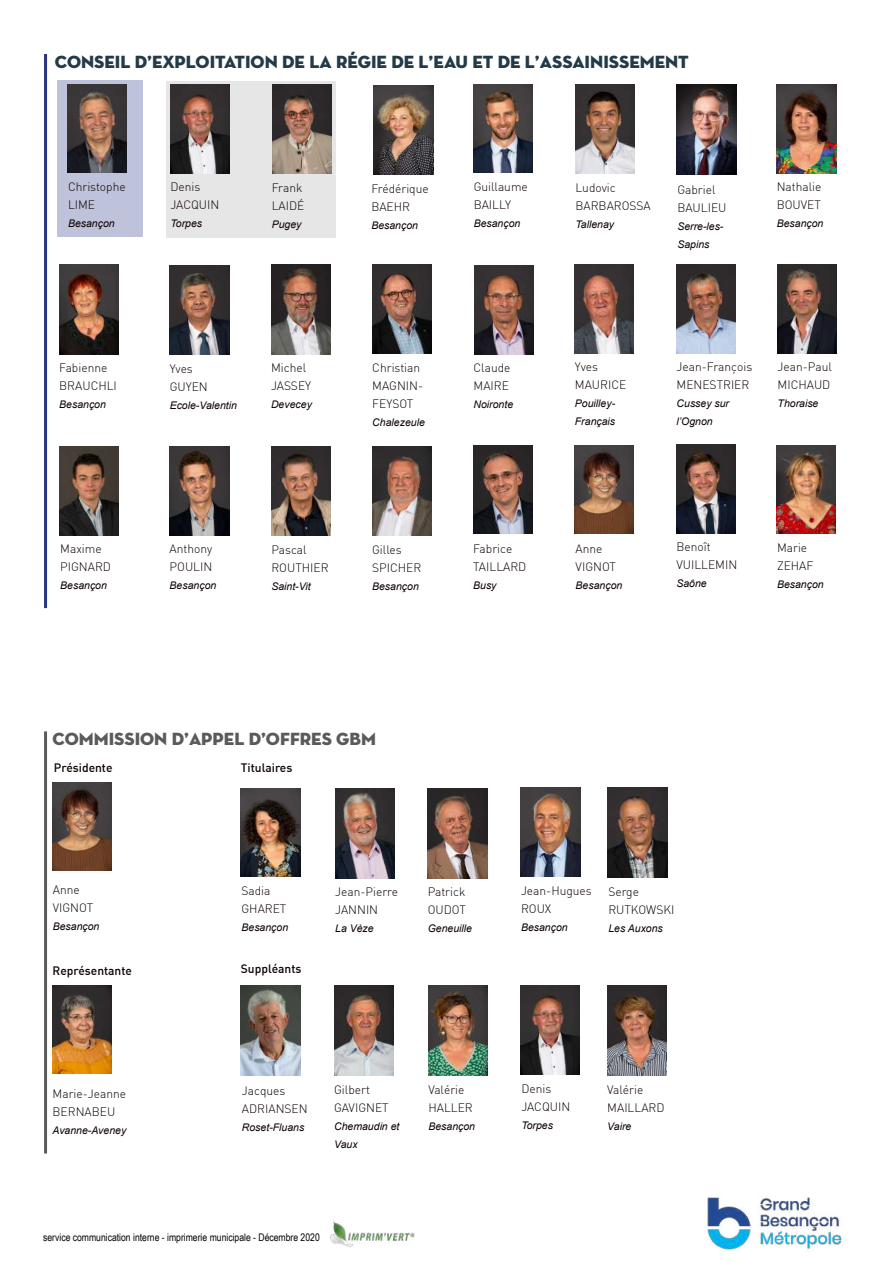
<style>
.page{position:relative;width:893px;height:1263px;background:#fff}
.page>*{position:absolute;margin:0;border:0;box-sizing:border-box;transform-origin:0 0}
.t1{font:18px "Neutra Disp Titling";color:#233a48}
.t2{font:18px "Neutra Disp Titling";color:#5a5a59}
.t3{font:300 12px/18px "DIN";color:#0d0000}
.t4{font:500 12px "DIN";color:#0d0000}
.t5{font:italic 10.5px/18px "Arial";color:#0d0000}
.t6{font:10.5px "Arial Narrow";color:#020203}
</style>
<div class="page">
<div style="left:166px;top:81px;width:169px;height:156px;background:#e6e6e6"></div>
<div style="left:57px;top:81px;width:86px;height:156px;background:#bec2da"></div>
<img style="left:330px;top:1221px;width:84px;height:25px">
<img style="left:428px;top:788px;width:59px;height:90px">
<img style="left:335px;top:788px;width:60px;height:90px">
<img style="left:521px;top:787px;width:59px;height:90px">
<img style="left:241px;top:788px;width:59px;height:89px">
<img style="left:53px;top:782px;width:58px;height:88px">
<img style="left:607px;top:787px;width:60px;height:90px">
<img style="left:53px;top:986px;width:58px;height:88px">
<img style="left:334px;top:986px;width:60px;height:89px">
<img style="left:607px;top:986px;width:60px;height:89px">
<img style="left:428px;top:986px;width:60px;height:89px">
<img style="left:521px;top:986px;width:59px;height:88px">
<img style="left:241px;top:986px;width:60px;height:89px">
<hr style="left:44px;top:731px;width:3px;height:422px;background:#5a5a59">
<img style="left:170px;top:265px;width:59px;height:90px">
<img style="left:271px;top:265px;width:60px;height:89px">
<img style="left:271px;top:446px;width:60px;height:90px">
<img style="left:777px;top:265px;width:59px;height:88px">
<img style="left:676px;top:444px;width:59px;height:89px">
<img style="left:372px;top:265px;width:59px;height:88px">
<img style="left:373px;top:85px;width:60px;height:90px">
<img style="left:474px;top:84px;width:58px;height:89px">
<img style="left:575px;top:85px;width:60px;height:89px">
<img style="left:777px;top:84px;width:59px;height:89px">
<img style="left:59px;top:265px;width:60px;height:89px">
<img style="left:170px;top:85px;width:59px;height:88px">
<img style="left:272px;top:85px;width:60px;height:88px">
<img style="left:68px;top:84px;width:59px;height:89px">
<img style="left:474px;top:265px;width:59px;height:89px">
<img style="left:575px;top:265px;width:59px;height:88px">
<img style="left:677px;top:265px;width:59px;height:89px">
<img style="left:170px;top:446px;width:59px;height:89px">
<img style="left:372px;top:446px;width:60px;height:90px">
<img style="left:473px;top:445px;width:60px;height:89px">
<img style="left:777px;top:445px;width:59px;height:89px">
<img style="left:575px;top:445px;width:59px;height:89px">
<img style="left:676px;top:85px;width:60px;height:89px">
<hr style="left:44px;top:54px;width:3px;height:554px;background:#283583">
<img style="left:59px;top:446px;width:60px;height:89px">
<img style="left:707px;top:1197px;width:135px;height:53px">
<h1 class="t1" style="left:55px;top:51px;width:635px">CONSEIL D’EXPLOITATION DE LA RÉGIE DE L’EAU ET DE L’ASSAINISSEMENT</h1>
<p class="t3" style="left:68px;top:177px;width:59px">Christophe<br>LIME</p>
<p class="t5" style="left:68px;top:214px;width:48px">Besançon</p>
<p class="t3" style="left:170px;top:178px;width:50px">Denis<br>JACQUIN</p>
<p class="t5" style="left:170px;top:214px;width:33px">Torpes</p>
<p class="t3" style="left:272px;top:178px;width:34px">Frank<br>LAIDÉ</p>
<p class="t5" style="left:272px;top:215px;width:31px">Pugey</p>
<p class="t3" style="left:59px;top:359px;width:59px">Fabienne<br>BRAUCHLI</p>
<p class="t5" style="left:59px;top:396px;width:48px">Besançon</p>
<p class="t3" style="left:170px;top:360px;width:40px">Yves<br>GUYEN</p>
<p class="t5" style="left:170px;top:397px;width:69px">Ecole-Valentin</p>
<p class="t3" style="left:271px;top:359px;width:42px">Michel<br>JASSEY</p>
<p class="t5" style="left:271px;top:396px;width:42px">Devecey</p>
<p class="t3" style="left:371px;top:180px;width:59px">Frédérique<br>BAEHR</p>
<p class="t5" style="left:371px;top:216px;width:48px">Besançon</p>
<p class="t3" style="left:474px;top:177px;width:56px">Guillaume<br>BAILLY</p>
<p class="t5" style="left:474px;top:214px;width:48px">Besançon</p>
<p class="t3" style="left:372px;top:358px;width:52px">Christian<br>MAGNIN-<br>FEYSOT</p>
<p class="t5" style="left:372px;top:413px;width:54px">Chalezeule</p>
<p class="t3" style="left:474px;top:359px;width:38px">Claude<br>MAIRE</p>
<p class="t5" style="left:474px;top:396px;width:41px">Noironte</p>
<p class="t3" style="left:575px;top:178px;width:77px">Ludovic<br>BARBAROSSA</p>
<p class="t5" style="left:575px;top:215px;width:40px">Tallenay</p>
<p class="t3" style="left:677px;top:180px;width:51px">Gabriel<br>BAULIEU</p>
<p class="t5" style="left:677px;top:217px;width:48px">Serre-les-<br>Sapins</p>
<p class="t3" style="left:777px;top:178px;width:46px">Nathalie<br>BOUVET</p>
<p class="t5" style="left:777px;top:215px;width:48px">Besançon</p>
<p class="t3" style="left:575px;top:358px;width:53px">Yves<br>MAURICE</p>
<p class="t5" style="left:575px;top:395px;width:42px">Pouilley-<br>Français</p>
<p class="t3" style="left:677px;top:358px;width:77px">Jean-François<br>MENESTRIER</p>
<p class="t5" style="left:677px;top:395px;width:54px">Cussey sur l’Ognon</p>
<p class="t3" style="left:778px;top:358px;width:56px">Jean-Paul<br>MICHAUD</p>
<p class="t5" style="left:778px;top:395px;width:42px">Thoraise</p>
<p class="t3" style="left:60px;top:540px;width:52px">Maxime<br>PIGNARD</p>
<p class="t5" style="left:60px;top:577px;width:48px">Besançon</p>
<p class="t3" style="left:170px;top:539px;width:44px">Anthony<br>POULIN</p>
<p class="t5" style="left:170px;top:576px;width:48px">Besançon</p>
<p class="t3" style="left:271px;top:540px;width:59px">Pascal<br>ROUTHIER</p>
<p class="t5" style="left:271px;top:577px;width:41px">Saint-Vit</p>
<p class="t3" style="left:372px;top:540px;width:51px">Gilles<br>SPICHER</p>
<p class="t5" style="left:372px;top:577px;width:48px">Besançon</p>
<p class="t3" style="left:473px;top:539px;width:55px">Fabrice<br>TAILLARD</p>
<p class="t5" style="left:473px;top:576px;width:25px">Busy</p>
<p class="t3" style="left:576px;top:539px;width:42px">Anne<br>VIGNOT</p>
<p class="t5" style="left:576px;top:576px;width:48px">Besançon</p>
<p class="t3" style="left:676px;top:538px;width:62px">Benoît<br>VUILLEMIN</p>
<p class="t5" style="left:676px;top:575px;width:32px">Saône</p>
<p class="t3" style="left:777px;top:538px;width:38px">Marie<br>ZEHAF</p>
<p class="t5" style="left:777px;top:575px;width:48px">Besançon</p>
<h1 class="t2" style="left:53px;top:728px;width:325px">COMMISSION D’APPEL D’OFFRES GBM</h1>
<p class="t4" style="left:54px;top:759px;width:60px">Présidente</p>
<p class="t4" style="left:241px;top:759px;width:53px">Titulaires</p>
<p class="t3" style="left:53px;top:881px;width:42px">Anne<br>VIGNOT</p>
<p class="t5" style="left:53px;top:918px;width:48px">Besançon</p>
<p class="t4" style="left:53px;top:963px;width:81px">Représentante</p>
<p class="t3" style="left:241px;top:882px;width:46px">Sadia<br>GHARET</p>
<p class="t5" style="left:241px;top:918px;width:48px">Besançon</p>
<p class="t4" style="left:241px;top:961px;width:62px">Suppléants</p>
<p class="t3" style="left:335px;top:883px;width:64px">Jean-Pierre<br>JANNIN</p>
<p class="t5" style="left:335px;top:920px;width:40px">La Vèze</p>
<p class="t3" style="left:428px;top:883px;width:40px">Patrick<br>OUDOT</p>
<p class="t5" style="left:428px;top:920px;width:46px">Geneuille</p>
<p class="t3" style="left:53px;top:1084px;width:75px">Marie-Jeanne<br>BERNABEU</p>
<p class="t5" style="left:53px;top:1121px;width:75px">Avanne-Aveney</p>
<p class="t3" style="left:242px;top:1081px;width:67px">Jacques<br>ADRIANSEN</p>
<p class="t5" style="left:242px;top:1118px;width:64px">Roset-Fluans</p>
<p class="t3" style="left:334px;top:1080px;width:56px">Gilbert<br>GAVIGNET</p>
<p class="t5" style="left:334px;top:1117px;width:67px">Chemaudin et<br>Vaux</p>
<p class="t3" style="left:428px;top:1080px;width:46px">Valérie<br>HALLER</p>
<p class="t5" style="left:428px;top:1117px;width:48px">Besançon</p>
<p class="t6" style="left:43px;top:1229px;width:278px">service communication interne - imprimerie municipale - Décembre 2020</p>
<p class="t3" style="left:521px;top:882px;width:72px">Jean-Hugues<br>ROUX</p>
<p class="t5" style="left:521px;top:919px;width:48px">Besançon</p>
<p class="t3" style="left:608px;top:883px;width:68px">Serge<br>RUTKOWSKI</p>
<p class="t5" style="left:608px;top:920px;width:56px">Les Auxons</p>
<p class="t3" style="left:521px;top:1079px;width:50px">Denis<br>JACQUIN</p>
<p class="t5" style="left:521px;top:1116px;width:33px">Torpes</p>
<p class="t3" style="left:607px;top:1080px;width:59px">Valérie<br>MAILLARD</p>
<p class="t5" style="left:607px;top:1117px;width:26px">Vaire</p>
</div>
